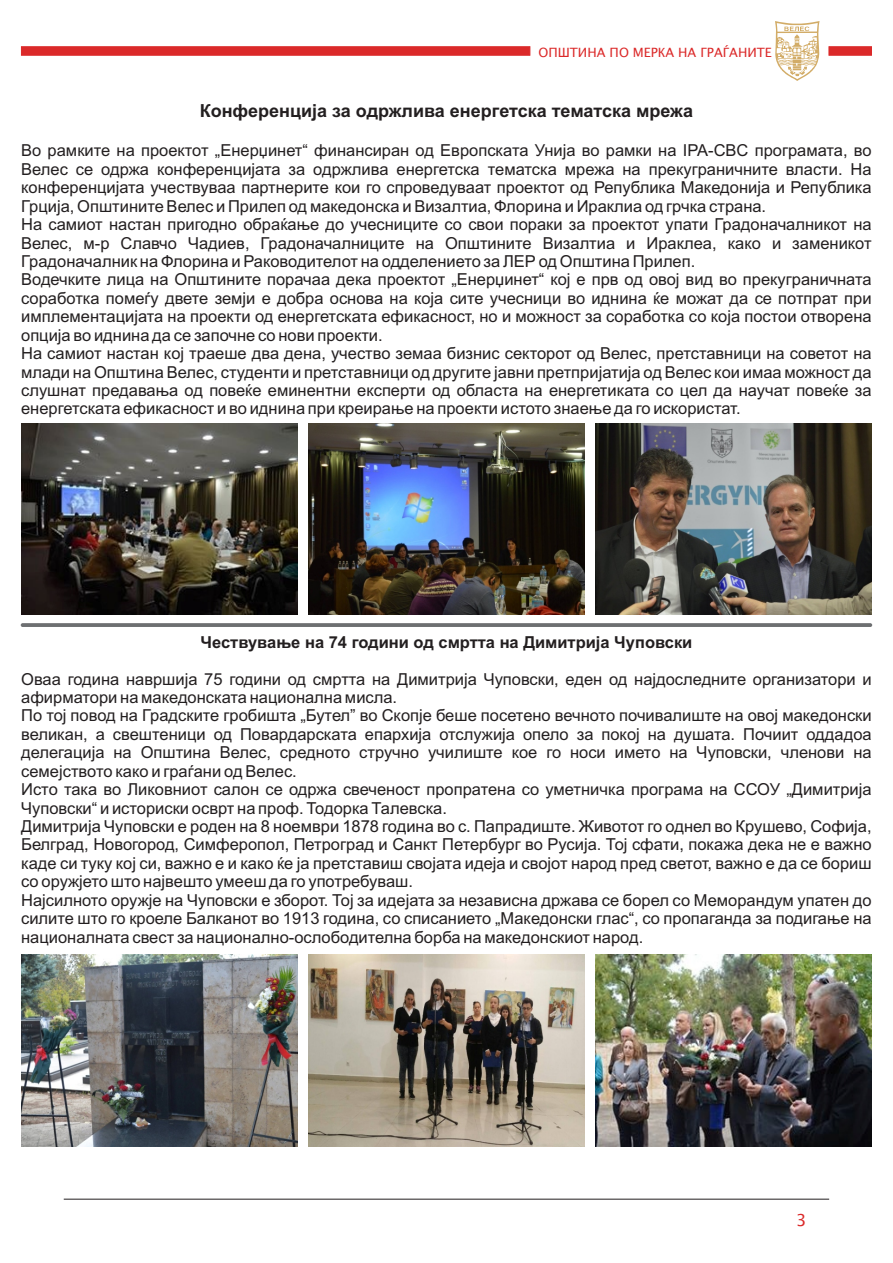
<style>
.page{position:relative;width:893px;height:1263px;background:#fff}
.page>*{position:absolute;margin:0;border:0;box-sizing:border-box;transform-origin:0 0}
.t1{font:700 18px "Arial";color:#231f20}
.t2{font:16.5px/18.5px "Arial";color:#231f20}
.t3{font:700 16.5px "Arial";color:#231f20}
.t4{font:16.5px "Lucida Sans Unicode";color:#db2929}
.t5{font:12.75px "Lucida Sans Unicode";color:#db2929}
</style>
<div class="page">
<hr style="left:64px;top:1199px;width:765px;height:1px;background:#231f20">
<svg style="left:775px;top:21px;width:44px;height:60px"></svg>
<svg style="left:21px;top:46px;width:510px;height:10px"></svg>
<svg style="left:828px;top:46px;width:44px;height:10px"></svg>
<div style="left:21px;top:624px;width:851px;height:2px;background:#6d6f71;border:1px solid #6d6f71"></div>
<img style="left:595px;top:423px;width:277px;height:191px">
<img style="left:308px;top:423px;width:277px;height:191px">
<img style="left:21px;top:423px;width:277px;height:191px">
<img style="left:595px;top:955px;width:277px;height:191px">
<img style="left:308px;top:955px;width:277px;height:191px">
<img style="left:21px;top:955px;width:277px;height:191px">
<p class="t5" style="left:538px;top:47px;width:235px">ОПШТИНА ПО МЕРКА НА ГРАЃАНИТЕ</p>
<p class="t1" style="left:200px;top:104px;width:495px">Конференција за одржлива енергетска тематска мрежа</p>
<p class="t2" style="left:21px;top:143px;width:852px">Во рамките на проектот „Енерџинет“ финансиран од Европската Унија во рамки на IPA-CBC програмата, во Велес се одржа конференцијата за одржлива енергетска тематска мрежа на прекуграничните власти. На конференцијата учествуваа партнерите кои го спроведуваат проектот од Република Македонија и Република Грција, Општините Велес и Прилеп од македонска и Визалтиа, Флорина и Ираклиа од грчка страна.<br>На самиот настан пригодно обраќање до учесниците со свои пораки за проектот упати Градоначалникот на Велес, м-р Славчо Чадиев, Градоначалниците на Општините Визалтиа и Ираклеа, како и заменикот Градоначалник на Флорина и Раководителот на одделението за ЛЕР од Општина Прилеп.<br>Водечките лица на Општините порачаа дека проектот „Енерџинет“ кој е прв од овој вид во прекуграничната соработка помеѓу двете земји е добра основа на која сите учесници во иднина ќе можат да се потпрат при имплементацијата на проекти од енергетската ефикасност, но и можност за соработка со која постои отворена опција во иднина да се започне со нови проекти.<br>На самиот настан кој траеше два дена, учество земаа бизнис секторот од Велес, претставници на советот на млади на Општина Велес, студенти и претставници од другите јавни претпријатија од Велес кои имаа можност да слушнат предавања од повеќе еминентни експерти од областа на енергетиката со цел да научат повеќе за енергетската ефикасност и во иднина при креирање на проекти истото знаење да го искористат.</p>
<p class="t3" style="left:201px;top:636px;width:493px">Чествување на 74 години од смртта на Димитрија Чуповски</p>
<p class="t2" style="left:21px;top:671px;width:852px">Оваа година навршија 75 години од смртта на Димитрија Чуповски, еден од најдоследните организатори и афирматори на македонската национална мисла.<br>По тој повод на Градските гробишта „Бутел” во Скопје беше посетено вечното почивалиште на овој македонски великан, а свештеници од Повардарската епархија отслужија опело за покој на душата. Почиит оддадоа делегација на Општина Велес, средното стручно училиште кое го носи името на Чуповски, членови на семејството како и граѓани oд Велес.<br>Исто така во Ликовниот салон се одржа свеченост пропратена со уметничка програма на ССОУ „Димитрија Чуповски“ и историски осврт на проф. Тодорка Талевска.<br>Димитрија Чуповски е роден на 8 ноември 1878 година во с. Папрадиште. Животот го однел во Крушево, Софија, Белград, Новогород, Симферопол, Петроград и Санкт Петербург во Русија. Тој сфати, покажа дека не е важно каде си туку кој си, важно е и како ќе ја претставиш својата идеја и својот народ пред светот, важно е да се бориш со оружјето што највешто умееш да го употребуваш.<br>Најсилното оружје на Чуповски е зборот. Тој за идејата за независна држава се борел со Меморандум упатен до силите што го кроеле Балканот во 1913 година, со списанието „Македонски глас“, со пропаганда за подигање на националната свест за национално-ослободителна борба на македонскиот народ.</p>
<p class="t4" style="left:796px;top:1213px;width:12px">3</p>
</div>
